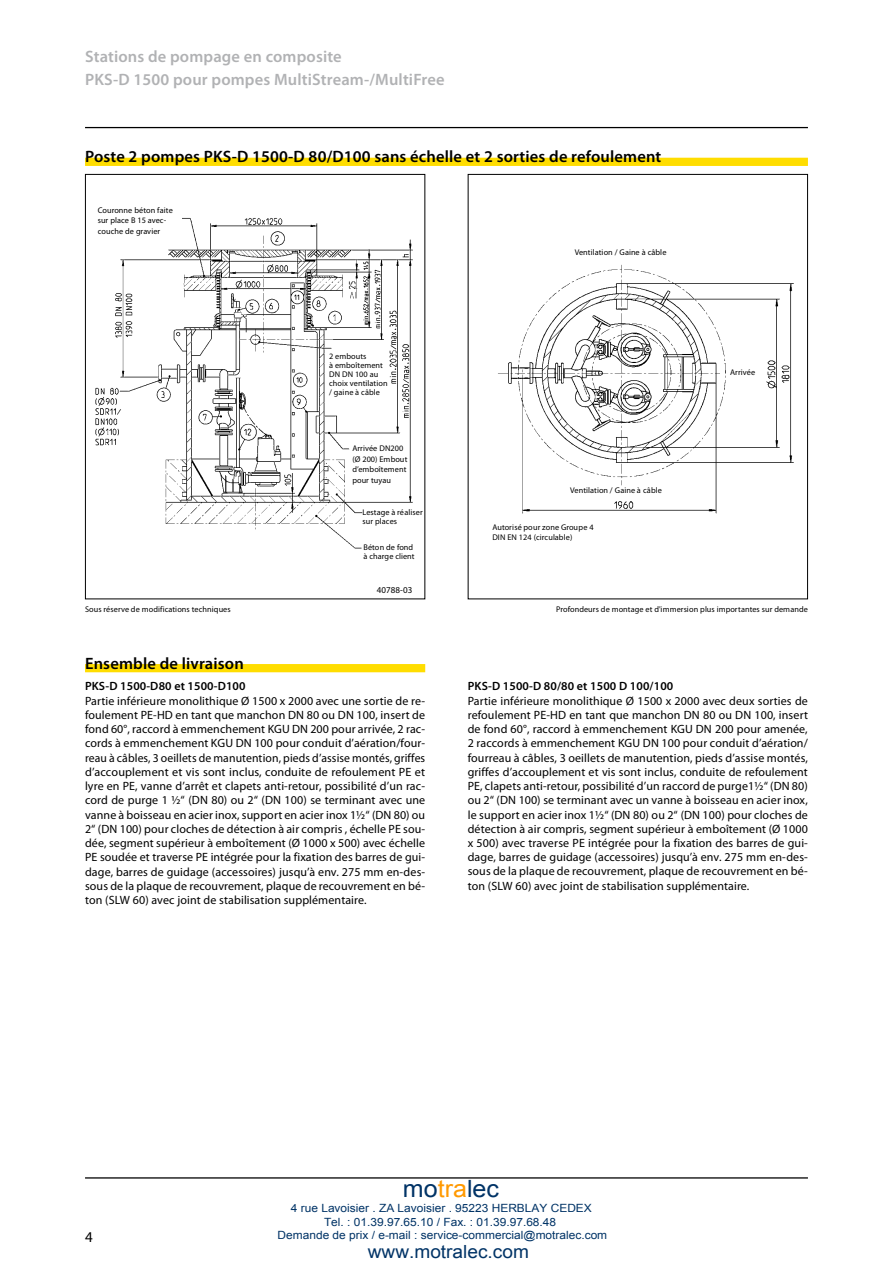
<style>
.page{position:relative;width:893px;height:1263px;background:#fff}
.page>*{position:absolute;margin:0;border:0;box-sizing:border-box;transform-origin:0 0}
.t1{font:23.85px "Arial";color:#036;scale:1.05 1}
.t2{font:18.15px "Arial";color:#036;scale:1.05 1}
.t3{font:600 16.5px "Myriad Pro";letter-spacing:.01em;color:#000}
.t4{font:600 16.5px/23.5px "Myriad Pro";letter-spacing:.01em;color:#b1b2b4}
.t5{font:15px "Myriad Pro";color:#000}
.t6{font:12px/14.2px "Myriad Pro";letter-spacing:.01em;color:#000;text-align:justify}
.t7{font:600 12px "Myriad Pro";letter-spacing:.01em;color:#000}
.t8{font:11.4px/13.4px "Arial";color:#036;text-align:center;scale:1.05 1}
.t9{font:9px "Myriad Pro";letter-spacing:.01em;color:#000}
.t10{font:8.25px/9px "Myriad Pro";letter-spacing:.005em;color:#000}
.s1{color:#f90}
</style>
<div class="page">
<hr style="left:85px;top:127px;width:723px;height:1px;background:#000">
<hr style="left:85px;top:1177px;width:723px;height:1px;background:#000">
<div style="left:85px;top:664px;width:340px;height:8px;background:#fd0"></div>
<div style="left:85px;top:158px;width:723px;height:8px;background:#fd0"></div>
<img style="left:95px;top:218px;width:318px;height:331px">
<div style="left:85px;top:174px;width:340px;height:425px;border:1px solid #000"></div>
<img style="left:498px;top:264px;width:296px;height:250px">
<div style="left:468px;top:174px;width:340px;height:425px;border:1px solid #000"></div>
<h3 class="t4" style="left:85px;top:44px;width:361px">Stations de pompage en composite<br>PKS-D 1500 pour pompes MultiStream-/MultiFree</h3>
<h3 class="t3" style="left:85px;top:146px;width:578px">Poste 2 pompes PKS-D 1500-D 80/D100 sans échelle et 2 sorties de refoulement</h3>
<p class="t10" style="left:98px;top:204px;width:77px;line-height:10.5px">Couronne béton faite sur place B 15 avec&shy;couche de gravier</p>
<p class="t10" style="left:329px;top:352px;width:60px">2 embouts<br>à emboîtement<br>DN DN 100 au choix ventilation / gaine à câble</p>
<p class="t10" style="left:352px;top:443px;width:56px;line-height:10.5px">Arrivée DN200 (Ø 200) Embout d’emboîtement pour tuyau</p>
<p class="t10" style="left:362px;top:507px;width:62px">Lestage à réaliser sur places</p>
<p class="t10" style="left:364px;top:543px;width:53px">Béton de fond à charge client</p>
<p class="t9" style="left:377px;top:585px;width:37px">40788-03</p>
<p class="t10" style="left:575px;top:248px;width:93px">Ventilation / Gaine à câble</p>
<p class="t10" style="left:570px;top:486px;width:93px">Ventilation / Gaine à câble</p>
<p class="t10" style="left:492px;top:522px;width:103px;line-height:10.5px">Autorisé pour zone Groupe 4<br>DIN EN 124 (circulable)</p>
<p class="t10" style="left:730px;top:368px;width:26px">Arrivée</p>
<p class="t10" style="left:85px;top:604px;width:147px">Sous réserve de modifications techniques</p>
<p class="t10" style="left:556px;top:604px;width:253px">Profondeurs de montage et d'immersion plus importantes sur demande</p>
<h3 class="t3" style="left:85px;top:653px;width:160px">Ensemble de livraison</h3>
<p class="t7" style="left:85px;top:679px;width:162px">PKS-D 1500-D80 et 1500-D100</p>
<p class="t6" style="left:85px;top:693px;width:342px">Partie inférieure monolithique Ø 1500 x 2000 avec une sortie de re&shy;foulement PE-HD en tant que manchon DN 80 ou DN 100, insert de fond 60°, raccord à emmenchement KGU DN 200 pour arrivée, 2 rac&shy;cords à emmenchement KGU DN 100 pour conduit d’aération/four&shy;reau à câbles, 3 oeillets de manutention, pieds d’assise montés, griffes d’accouplement et vis sont inclus, conduite de refoulement PE et lyre en PE, vanne d’arrêt et clapets anti-retour, possibilité d’un rac&shy;cord de purge 1 ½“ (DN 80) ou 2“ (DN 100) se terminant avec une vanne à boisseau en acier inox, support en acier inox 1½“ (DN 80) ou 2“ (DN 100) pour cloches de détection à air compris , échelle PE sou&shy;dée, segment supérieur à emboîtement (Ø 1000 x 500) avec échelle PE soudée et traverse PE intégrée pour la fixation des barres de gui&shy;dage, barres de guidage (accessoires) jusqu’à env. 275 mm en-des&shy;sous de la plaque de recouvrement, plaque de recouvrement en bé&shy;ton (SLW 60) avec joint de stabilisation supplémentaire.</p>
<p class="t7" style="left:468px;top:679px;width:207px">PKS-D 1500-D 80/80 et 1500 D 100/100</p>
<p class="t6" style="left:468px;top:693px;width:342px">Partie inférieure monolithique Ø 1500 x 2000 avec deux sorties de refoulement PE-HD en tant que manchon DN 80 ou DN 100, insert de fond 60°, raccord à emmenchement KGU DN 200 pour amenée, 2 raccords à emmenchement KGU DN 100 pour conduit d’aération/ fourreau à câbles, 3 oeillets de manutention, pieds d’assise montés, griffes d’accouplement et vis sont inclus, conduite de refoulement PE, clapets anti-retour, possibilité d’un raccord de purge1½“ (DN 80) ou 2“ (DN 100) se terminant avec un vanne à boisseau en acier inox, le support en acier inox 1½“ (DN 80) ou 2“ (DN 100) pour cloches de détection à air compris, segment supérieur à emboîtement (Ø 1000 x 500) avec traverse PE intégrée pour la fixation des barres de gui&shy;dage, barres de guidage (accessoires) jusqu’à env. 275 mm en-des&shy;sous de la plaque de recouvrement, plaque de recouvrement en bé&shy;ton (SLW 60) avec joint de stabilisation supplémentaire.</p>
<p class="t5" style="left:85px;top:1227px;width:9px">4</p>
<h1 class="t1" style="left:403px;top:1180px;width:93px">mo<span class="s1">tra</span>lec</h1>
<p class="t8" style="left:278px;top:1202px;width:315px">4 rue Lavoisier . ZA Lavoisier . 95223 HERBLAY CEDEX<br>Tel. : 01.39.97.65.10 / Fax. : 01.39.97.68.48<br>Demande de prix / e-mail : service-commercial@motralec.com</p>
<h2 class="t2" style="left:368px;top:1245px;width:155px">www.motralec.com</h2>
</div>
